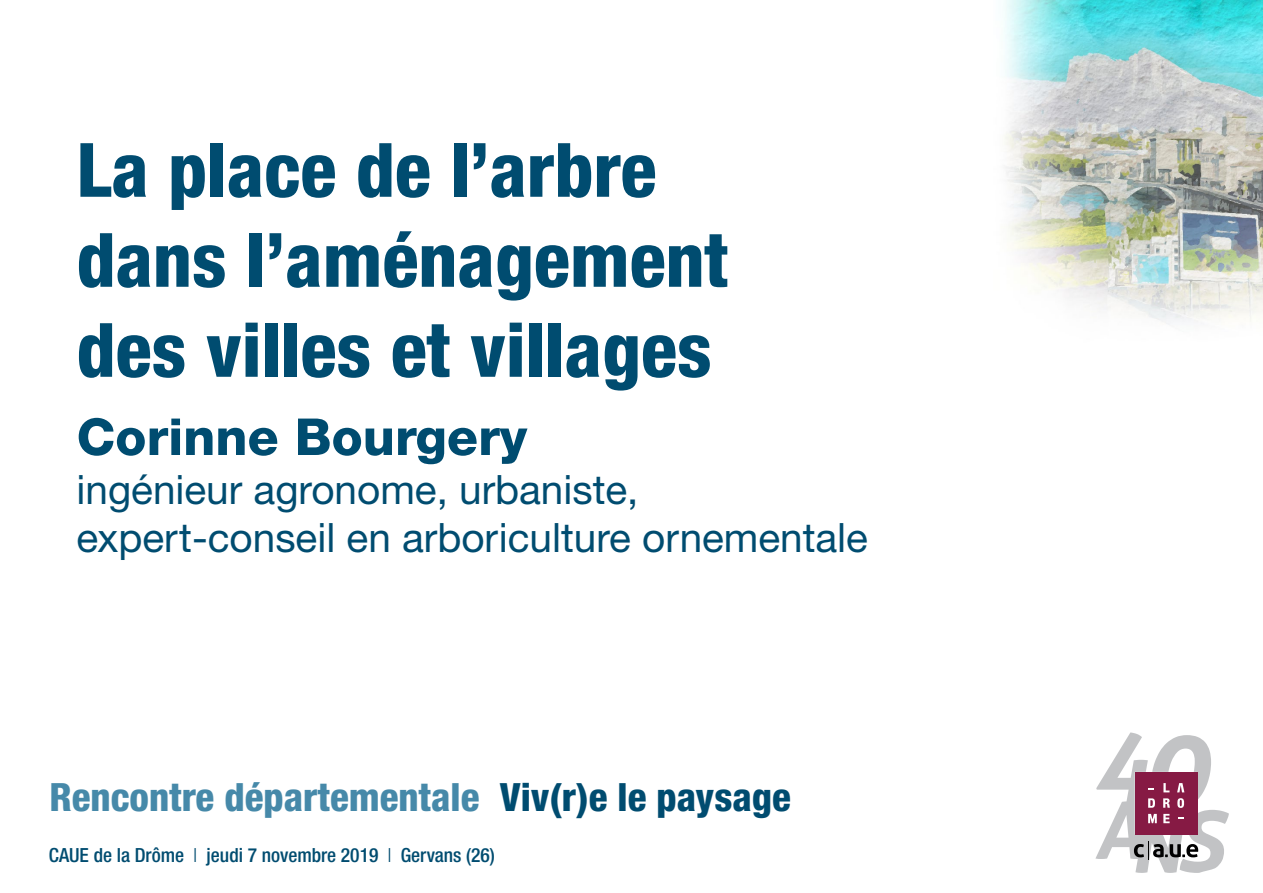
<style>
.page{position:relative;width:1263px;height:893px;background:#fff}
.page>*{position:absolute;margin:0;border:0;box-sizing:border-box;transform-origin:0 0}
.titre1{font:800 condensed 75px/90px "Helvetica Neue LT";color:#004c70}
.titre2{font:800 51px "Helvetica Neue CE";color:#004c70}
.titre3{font:40.5px/48.6px "Helvetica Neue CE";color:#004c70}
.t1{font:800 condensed 39px "Helvetica Neue LT";color:#4689a9}
.t2{font:500 condensed 19.5px "Helvetica Neue LT";color:#004c70}
.s1{color:#004c70}
.s2{font-weight:300}
</style>
<div class="page">
<img style="left:1004px;top:0;width:259px;height:325px">
<svg style="left:1095px;top:732px;width:134px;height:141px"></svg>
<p class="titre1" style="left:77px;top:124px;width:653px">La place de l’arbre dans l’aménagement des villes et villages</p>
<p class="titre2" style="left:77px;top:406px;width:452px">Corinne Bourgery</p>
<p class="titre3" style="left:77px;top:465px;width:793px">ingénieur agronome, urbaniste, expert-conseil en arboriculture ornementale</p>
<p class="t1" style="left:50px;top:773px;width:743px">Rencontre départementale <span class="s1">Viv(r)e le paysage</span></p>
<p class="t2" style="left:49px;top:843px;width:448px">CAUE de la Drôme <span class="s2">l</span> jeudi 7 novembre 2019 <span class="s2">l</span> Gervans (26)</p>
</div>
